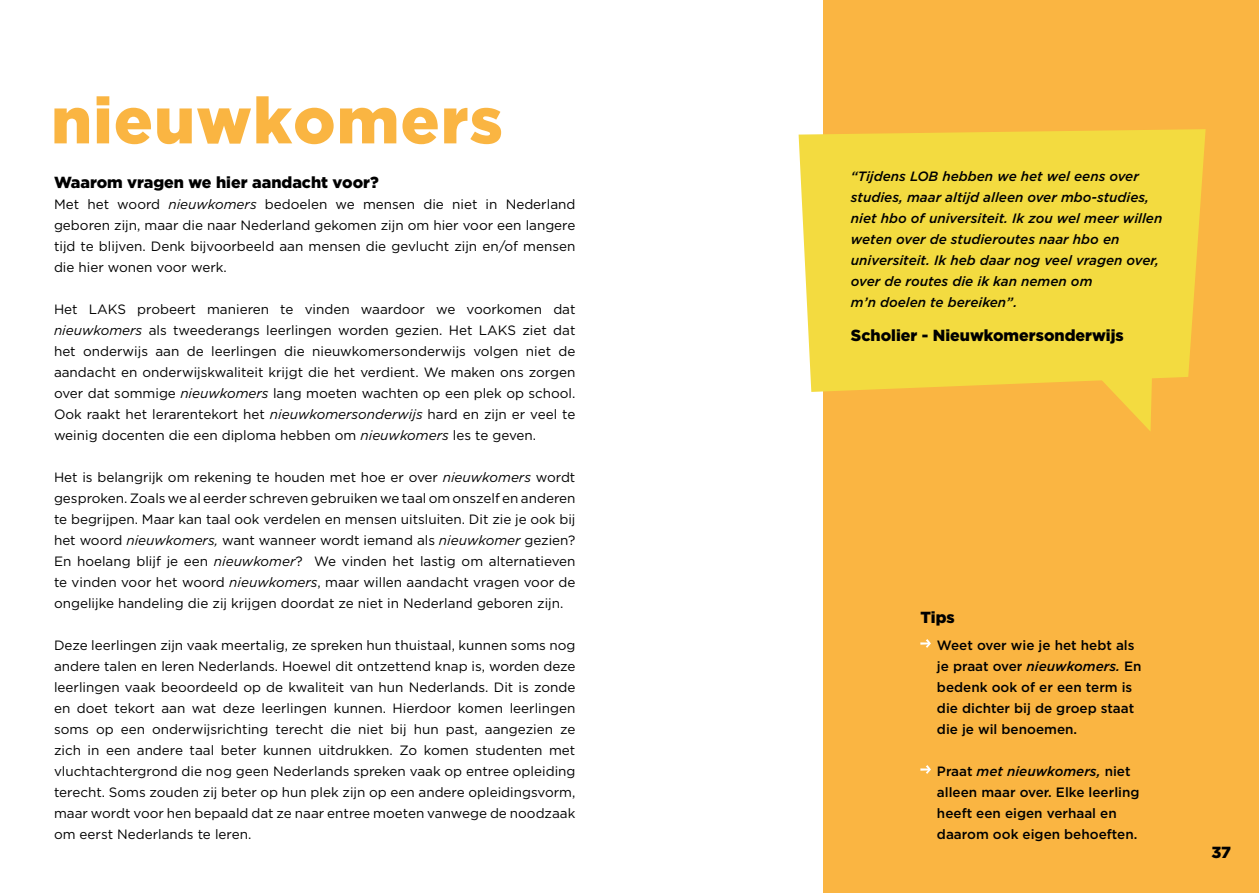
<style>
.page{position:relative;width:1259px;height:893px;background:#fff}
.page>*{position:absolute;margin:0;border:0;box-sizing:border-box;transform-origin:0 0}
.t1{font:900 64.5px "Gotham";letter-spacing:.02em;color:#fab542}
.t2{font:900 16.05px "Gotham";color:#000}
.t3{font:13.5px/21px "Gotham";color:#000;text-align:justify}
.t4{font:italic 500 13.5px/21px "Gotham";color:#000}
.t5{font:500 13.5px/21px "Gotham";color:#000}
.s1{font-style:italic}
</style>
<div class="page">
<div style="left:824px;top:0;width:435px;height:893px;background:#fab542"></div>
<svg style="left:920px;top:765px;width:11px;height:9px"></svg>
<svg style="left:920px;top:639px;width:11px;height:9px"></svg>
<svg style="left:798px;top:129px;width:407px;height:263px;background:#f3d943"></svg>
<svg style="left:1089px;top:367px;width:63px;height:64px"></svg>
<h1 class="t1" style="left:51px;top:83px;width:453px">nieuwkomers</h1>
<p class="t2" style="left:54px;top:171px;width:326px">Waarom vragen we hier aandacht voor?</p>
<p class="t3" style="left:54px;top:194px;width:523px">Met het woord <span class="s1">nieuwkomers</span> bedoelen we mensen die niet in Nederland geboren zijn, maar die naar Nederland gekomen zijn om hier voor een langere tijd te blijven. Denk bijvoorbeeld aan mensen die gevlucht zijn en/of mensen die hier wonen voor werk.</p>
<p class="t3" style="left:54px;top:299px;width:523px">Het LAKS probeert manieren te vinden waardoor we voorkomen dat <span class="s1">nieuwkomers</span> als tweederangs leerlingen worden gezien. Het LAKS ziet dat het onderwijs aan de leerlingen die nieuwkomersonderwijs volgen niet de aandacht en onderwijskwaliteit krijgt die het verdient. We maken ons zorgen over dat sommige <span class="s1">nieuwkomers</span> lang moeten wachten op een plek op school.<br>Ook raakt het lerarentekort het <span class="s1">nieuwkomersonderwijs</span> hard en zijn er veel te weinig docenten die een diploma hebben om <span class="s1">nieuwkomers</span> les te geven.</p>
<p class="t3" style="left:54px;top:467px;width:523px">Het is belangrijk om rekening te houden met hoe er over <span class="s1">nieuwkomers</span> wordt gesproken. Zoals we al eerder schreven gebruiken we taal om onszelf en anderen te begrijpen. Maar kan taal ook verdelen en mensen uitsluiten. Dit zie je ook bij het woord <span class="s1">nieuwkomers,</span> want wanneer wordt iemand als <span class="s1">nieuwkomer</span> gezien?<br>En hoelang blijf je een <span class="s1">nieuwkomer</span>? We vinden het lastig om alternatieven te vinden voor het woord <span class="s1">nieuwkomers</span>, maar willen aandacht vragen voor de ongelijke handeling die zij krijgen doordat ze niet in Nederland geboren zijn.</p>
<p class="t3" style="left:54px;top:635px;width:523px">Deze leerlingen zijn vaak meertalig, ze spreken hun thuistaal, kunnen soms nog andere talen en leren Nederlands. Hoewel dit ontzettend knap is, worden deze leerlingen vaak beoordeeld op de kwaliteit van hun Nederlands. Dit is zonde en doet tekort aan wat deze leerlingen kunnen. Hierdoor komen leerlingen soms op een onderwijsrichting terecht die niet bij hun past, aangezien ze zich in een andere taal beter kunnen uitdrukken. Zo komen studenten met vluchtachtergrond die nog geen Nederlands spreken vaak op entree opleiding terecht. Soms zouden zij beter op hun plek zijn op een andere opleidingsvorm, maar wordt voor hen bepaald dat ze naar entree moeten vanwege de noodzaak om eerst Nederlands te leren.</p>
<p class="t4" style="left:851px;top:166px;width:313px">“Tijdens LOB hebben we het wel eens over studies, maar altijd alleen over mbo-studies, niet hbo of universiteit. Ik zou wel meer willen weten over de studieroutes naar hbo en universiteit. Ik heb daar nog veel vragen over, over de routes die ik kan nemen om<br>m’n doelen te bereiken”.</p>
<p class="t2" style="left:851px;top:325px;width:274px">Scholier - Nieuwkomersonderwijs</p>
<p class="t2" style="left:920px;top:606px;width:36px">Tips</p>
<p class="t5" style="left:937px;top:634px;width:206px">Weet over wie je het hebt als je praat over <span class="s1">nieuwkomers.</span> En bedenk ook of er een term is die dichter bij de groep staat die je wil benoemen.</p>
<p class="t5" style="left:937px;top:760px;width:204px">Praat <span class="s1">met nieuwkomers,</span> niet alleen maar over. Elke leerling heeft een eigen verhaal en daarom ook eigen behoeften.</p>
<p class="t2" style="left:1211px;top:842px;width:21px">37</p>
</div>
